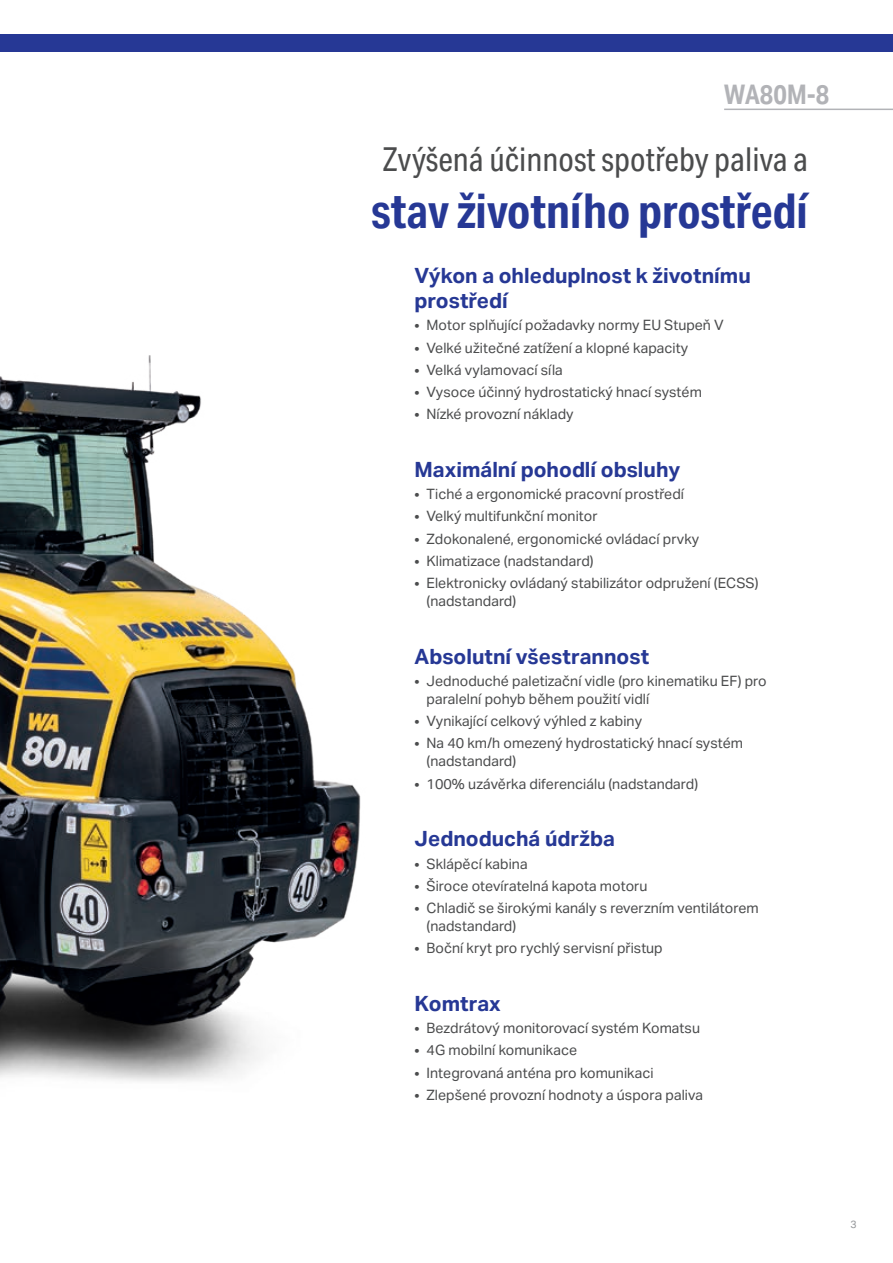
<style>
.page{position:relative;width:893px;height:1263px;background:#fff}
.page>*{position:absolute;margin:0;border:0;box-sizing:border-box;transform-origin:0 0}
.t1{font:700 48px "Aktiv Grotesk Cd";color:#263895}
.t2{font:33px "Aktiv Grotesk Cd";color:#4b4c4d}
.t3{font:700 27px "Aktiv Grotesk Cd";color:#b2b3b7}
.t4{font:700 21px/25.2px "Aktiv Grotesk";color:#263895}
.t5{font:14.25px/18px "Aktiv Grotesk";color:#4b4c4d}
.t6{font:10.5px "Aktiv Grotesk";color:#939598}
</style>
<div class="page">
<img style="left:0;top:355px;width:361px;height:727px">
<hr style="left:724px;top:109px;width:169px;height:1px;background:#b2b3b7">
<div style="left:0;top:34px;width:893px;height:17px;background:#263895"></div>
<h3 class="t3" style="left:724px;top:79px;width:107px">WA80M-8</h3>
<h2 class="t2" style="left:383px;top:141px;width:427px">Zvýšená účinnost spotřeby paliva a</h2>
<h1 class="t1" style="left:371px;top:184px;width:438px">stav životního prostředí</h1>
<h3 class="t4" style="left:415px;top:263px;width:338px">Výkon a ohleduplnost k životnímu prostředí</h3>
<p class="t5" style="left:415px;top:316px;width:311px">• Motor splňující požadavky normy EU Stupeň V</p>
<p class="t5" style="left:415px;top:339px;width:275px">• Velké užitečné zatížení a klopné kapacity</p>
<p class="t5" style="left:415px;top:361px;width:150px">• Velká vylamovací síla</p>
<p class="t5" style="left:415px;top:383px;width:289px">• Vysoce účinný hydrostatický hnací systém</p>
<p class="t5" style="left:415px;top:405px;width:160px">• Nízké provozní náklady</p>
<h3 class="t4" style="left:415px;top:457px;width:267px">Maximální pohodlí obsluhy</h3>
<p class="t5" style="left:415px;top:485px;width:271px">• Tiché a ergonomické pracovní prostředí</p>
<p class="t5" style="left:415px;top:507px;width:185px">• Velký multifunkční monitor</p>
<p class="t5" style="left:415px;top:530px;width:286px">• Zdokonalené, ergonomické ovládací prvky</p>
<p class="t5" style="left:415px;top:552px;width:180px">• Klimatizace (nadstandard)</p>
<p class="t5" style="left:427px;top:574px;width:333px;text-indent:-12px">• Elektronicky ovládaný stabilizátor odpružení (ECSS) (nadstandard)</p>
<h3 class="t4" style="left:415px;top:644px;width:236px">Absolutní všestrannost</h3>
<p class="t5" style="left:427px;top:672px;width:342px;text-indent:-12px">• Jednoduché paletizační vidle (pro kinematiku EF) pro paralelní pohyb během použití vidlí</p>
<p class="t5" style="left:415px;top:712px;width:229px">• Vynikající celkový výhled z kabiny</p>
<p class="t5" style="left:427px;top:734px;width:318px;text-indent:-12px">• Na 40 km/h omezený hydrostatický hnací systém (nadstandard)</p>
<p class="t5" style="left:415px;top:775px;width:285px">• 100% uzávěrka diferenciálu (nadstandard)</p>
<h3 class="t4" style="left:415px;top:826px;width:202px">Jednoduchá údržba</h3>
<p class="t5" style="left:415px;top:854px;width:115px">• Sklápěcí kabina</p>
<p class="t5" style="left:415px;top:877px;width:234px">• Široce otevíratelná kapota motoru</p>
<p class="t5" style="left:427px;top:899px;width:334px;text-indent:-12px">• Chladič se širokými kanály s reverzním ventilátorem (nadstandard)</p>
<p class="t5" style="left:415px;top:939px;width:250px">• Boční kryt pro rychlý servisní přistup</p>
<h3 class="t4" style="left:415px;top:991px;width:88px">Komtrax</h3>
<p class="t5" style="left:415px;top:1019px;width:287px">• Bezdrátový monitorovací systém Komatsu</p>
<p class="t5" style="left:415px;top:1041px;width:164px">• 4G mobilní komunikace</p>
<p class="t5" style="left:415px;top:1064px;width:240px">• Integrovaná anténa pro komunikaci</p>
<p class="t5" style="left:415px;top:1086px;width:290px">• Zlepšené provozní hodnoty a úspora paliva</p>
<p class="t6" style="left:850px;top:1218px;width:8px">3</p>
</div>
